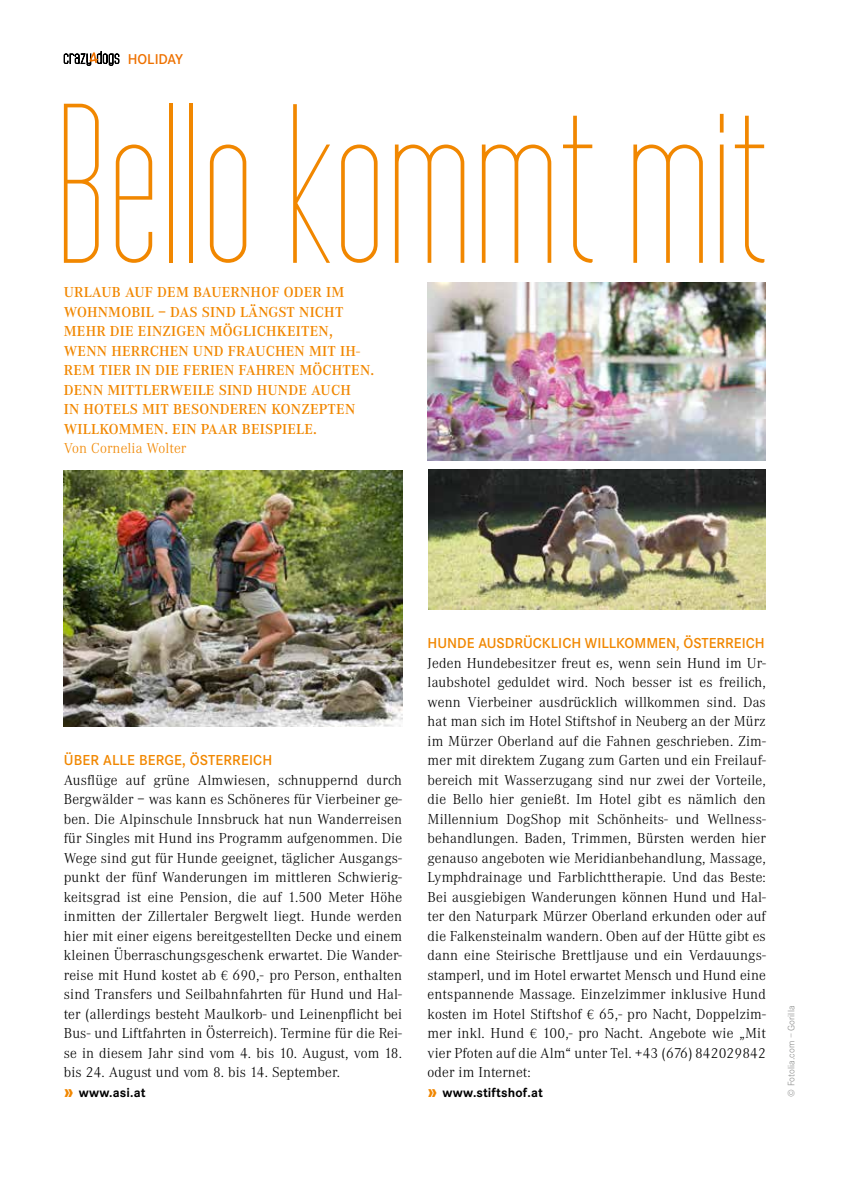
<style>
.page{position:relative;width:851px;height:1191px;background:#fff}
.page>*{position:absolute;margin:0;border:0;box-sizing:border-box;transform-origin:0 0}
.t1{font:230.55px "Tall Films";color:#f18700}
.t2{font:300 15px/19.5px "Corporate A";letter-spacing:.01em;color:#000;text-align:justify}
.t3{font:600 15px/19.5px "Corporate A";letter-spacing:.015em;color:#f18700}
.t4{font:600 15px "Corporate S";color:#f18700}
.t5{font:300 15px "Corporate A";letter-spacing:.01em;color:#f18700}
.t6{font:600 14.85px "Corporate S";color:#ee7100}
.t7{font:700 13.5px "Corporate S";letter-spacing:.01em;color:#000}
.t8{font:300 9.75px "Corporate S";letter-spacing:.01em;color:#868786}
.s1{font-family:"Berkeley";font-weight:400;font-size:14.25px}
.s2{font-weight:800;font-size:16.5px;color:#f18700}
</style>
<div class="page">
<svg style="left:63px;top:51px;width:57px;height:15px"></svg>
<img style="left:64px;top:470px;width:338px;height:256px">
<img style="left:427px;top:283px;width:338px;height:178px">
<img style="left:428px;top:469px;width:337px;height:140px">
<p class="t6" style="left:128px;top:50px;width:57px">HOLIDAY</p>
<h1 class="t1" style="left:55px;top:78px;width:712px">Bello kommt mit</h1>
<p class="t3" style="left:64px;top:283px;width:312px">URLAUB AUF DEM BAUERNHOF ODER IM WOHNMOBIL – DAS SIND LÄNGST NICHT MEHR DIE EINZIGEN MÖGLICHKEITEN, WENN HERRCHEN UND FRAUCHEN MIT IH-REM TIER IN DIE FERIEN FAHREN MÖCHTEN.<br>DENN MITTLERWEILE SIND HUNDE AUCH<br>IN HOTELS MIT BESONDEREN KONZEPTEN WILLKOMMEN. EIN PAAR BEISPIELE.</p>
<p class="t5" style="left:64px;top:440px;width:124px">Von Cornelia Wolter</p>
<p class="t4" style="left:64px;top:752px;width:207px">ÜBER ALLE BERGE, ÖSTERREICH</p>
<p class="t2" style="left:64px;top:770px;width:340px">Ausflüge auf grüne Almwiesen, schnuppernd durch Bergwälder – was kann es Schöneres für Vierbeiner ge&shy;ben. Die Alpinschule Innsbruck hat nun Wanderreisen für Singles mit Hund ins Programm aufgenommen. Die Wege sind gut für Hunde geeignet, täglicher Ausgangs&shy;punkt der fünf Wanderungen im mittleren Schwierig&shy;keitsgrad ist eine Pension, die auf 1.500 Meter Höhe inmitten der Zillertaler Bergwelt liegt. Hunde werden hier mit einer eigens bereitgestellten Decke und einem kleinen Überraschungsgeschenk erwartet. Die Wander&shy;reise mit Hund kostet ab <span class="s1">€</span> 690,- pro Person, enthalten sind Transfers und Seilbahnfahrten für Hund und Hal&shy;ter (allerdings besteht Maulkorb- und Leinenpflicht bei Bus- und Liftfahrten in Österreich). Termine für die Rei&shy;se in diesem Jahr sind vom 4. bis 10. August, vom 18. bis 24. August und vom 8. bis 14. September.</p>
<p class="t7" style="left:64px;top:1084px;width:83px"><span class="s2">»</span> www.asi.at</p>
<p class="t4" style="left:427px;top:635px;width:336px">HUNDE AUSDRÜCKLICH WILLKOMMEN, ÖSTERREICH</p>
<p class="t2" style="left:427px;top:653px;width:340px">Jeden Hundebesitzer freut es, wenn sein Hund im Ur&shy;laubshotel geduldet wird. Noch besser ist es freilich, wenn Vierbeiner ausdrücklich willkommen sind. Das hat man sich im Hotel Stiftshof in Neuberg an der Mürz im Mürzer Oberland auf die Fahnen geschrieben. Zim&shy;mer mit direktem Zugang zum Garten und ein Freilauf&shy;bereich mit Wasserzugang sind nur zwei der Vorteile, die Bello hier genießt. Im Hotel gibt es nämlich den Millennium DogShop mit Schönheits- und Wellness&shy;behandlungen. Baden, Trimmen, Bürsten werden hier genauso angeboten wie Meridianbehandlung, Massage, Lymphdrainage und Farblichttherapie. Und das Beste:<br>Bei ausgiebigen Wanderungen können Hund und Hal&shy;ter den Naturpark Mürzer Oberland erkunden oder auf die Falkensteinalm wandern. Oben auf der Hütte gibt es dann eine Steirische Brettljause und ein Verdauungs&shy;stamperl, und im Hotel erwartet Mensch und Hund eine entspannende Massage. Einzelzimmer inklusive Hund kosten im Hotel Stiftshof <span class="s1">€</span> 65,- pro Nacht, Doppelzim&shy;mer inkl. Hund <span class="s1">€</span> 100,- pro Nacht. Angebote wie „Mit vier Pfoten auf die Alm“ unter Tel. +43 (676) 842029842 oder im Internet:</p>
<p class="t7" style="left:427px;top:1084px;width:117px"><span class="s2">»</span> www.stiftshof.at</p>
<p class="t8" style="left:785px;top:1097px;width:93px;rotate:-90deg">© Fotolia.com – Gorilla</p>
</div>
